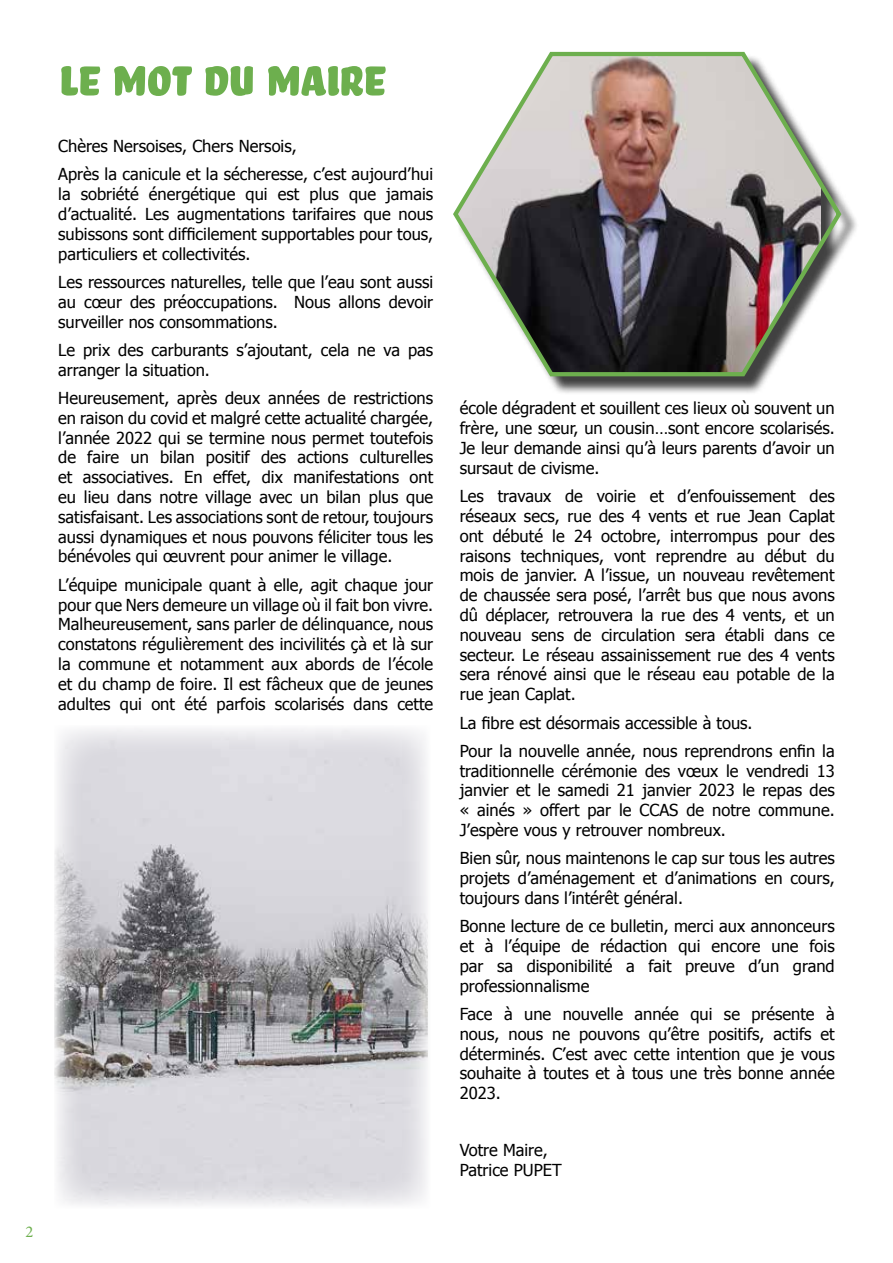
<style>
.page{position:relative;width:893px;height:1263px;background:#fff}
.page>*{position:absolute;margin:0;border:0;box-sizing:border-box;transform-origin:0 0}
.t1{font:54px "Bello Caps Pro";color:#6daf4e}
.t2{font:16.5px/19.8px "Tahoma";color:#000;text-align:justify}
.t3{font:16.5px "Minion Pro";color:#6daf4e}
</style>
<div class="page">
<div style="left:456px;top:54px;width:403px;height:341px;background:#000;opacity:.75"></div>
<img style="left:453px;top:51px;width:391px;height:327px">
<img style="left:54px;top:728px;width:373px;height:478px">
<h1 class="t1" style="left:58px;top:48px;width:328px">Le Mot du Maire</h1>
<p class="t2" style="left:58px;top:131px;width:376px;line-height:28.3px">Chères Nersoises, Chers Nersois,<br>Après la canicule et la sécheresse, c’est aujourd’hui</p>
<p class="t2" style="left:58px;top:184px;width:376px">la sobriété énergétique qui est plus que jamais d’actualité. Les augmentations tarifaires que nous subissons sont difficilement supportables pour tous, particuliers et collectivités.</p>
<p class="t2" style="left:58px;top:271px;width:376px">Les ressources naturelles, telle que l’eau sont aussi au cœur des préoccupations. Nous allons devoir surveiller nos consommations.</p>
<p class="t2" style="left:58px;top:339px;width:376px">Le prix des carburants s’ajoutant, cela ne va pas arranger la situation.</p>
<p class="t2" style="left:58px;top:387px;width:376px">Heureusement, après deux années de restrictions en raison du covid et malgré cette actualité chargée, l’année 2022 qui se termine nous permet toutefois de faire un bilan positif des actions culturelles et associatives. En effet, dix manifestations ont eu lieu dans notre village avec un bilan plus que satisfaisant. Les associations sont de retour, toujours aussi dynamiques et nous pouvons féliciter tous les bénévoles qui œuvrent pour animer le village.</p>
<p class="t2" style="left:58px;top:574px;width:376px">L’équipe municipale quant à elle, agit chaque jour pour que Ners demeure un village où il fait bon vivre.<br>Malheureusement, sans parler de délinquance, nous constatons régulièrement des incivilités çà et là sur la commune et notamment aux abords de l’école et du champ de foire. Il est fâcheux que de jeunes adultes qui ont été parfois scolarisés dans cette</p>
<p class="t3" style="left:26px;top:1220px;width:9px">2</p>
<p class="t2" style="left:460px;top:398px;width:376px">école dégradent et souillent ces lieux où souvent un frère, une sœur, un cousin…sont encore scolarisés.<br>Je leur demande ainsi qu’à leurs parents d’avoir un sursaut de civisme.</p>
<p class="t2" style="left:460px;top:485px;width:376px">Les travaux de voirie et d’enfouissement des réseaux secs, rue des 4 vents et rue Jean Caplat ont débuté le 24 octobre, interrompus pour des raisons techniques, vont reprendre au début du mois de janvier. A l’issue, un nouveau revêtement de chaussée sera posé, l’arrêt bus que nous avons dû déplacer, retrouvera la rue des 4 vents, et un nouveau sens de circulation sera établi dans ce secteur. Le réseau assainissement rue des 4 vents sera rénové ainsi que le réseau eau potable de la rue jean Caplat.</p>
<p class="t2" style="left:460px;top:707px;width:376px;line-height:28.3px">La fibre est désormais accessible à tous.<br>Pour la nouvelle année, nous reprendrons enfin la</p>
<p class="t2" style="left:460px;top:760px;width:376px">traditionnelle cérémonie des vœux le vendredi 13 janvier et le samedi 21 janvier 2023 le repas des « ainés » offert par le CCAS de notre commune.<br>J’espère vous y retrouver nombreux.</p>
<p class="t2" style="left:460px;top:848px;width:376px">Bien sûr, nous maintenons le cap sur tous les autres projets d’aménagement et d’animations en cours, toujours dans l’intérêt général.</p>
<p class="t2" style="left:460px;top:915px;width:376px">Bonne lecture de ce bulletin, merci aux annonceurs et à l’équipe de rédaction qui encore une fois par sa disponibilité a fait preuve d’un grand professionnalisme</p>
<p class="t2" style="left:460px;top:1003px;width:376px">Face à une nouvelle année qui se présente à nous, nous ne pouvons qu’être positifs, actifs et déterminés. C’est avec cette intention que je vous souhaite à toutes et à tous une très bonne année 2023.</p>
<p class="t2" style="left:460px;top:1139px;width:103px">Votre Maire,<br>Patrice PUPET</p>
</div>
